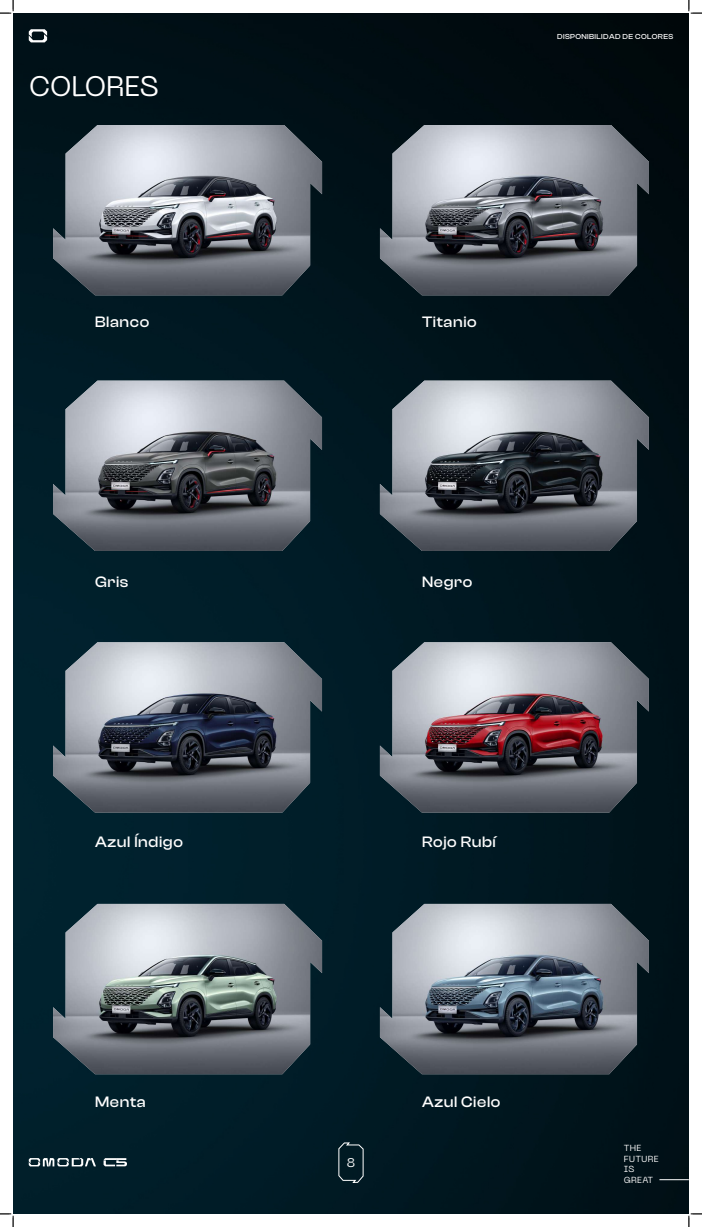
<style>
.page{position:relative;width:702px;height:1227px;background:#fff}
.page>*{position:absolute;margin:0;border:0;box-sizing:border-box;transform-origin:0 0}
.t1{font:28.12px "Neue Machina";letter-spacing:-.02em;color:#fff}
.t2{font:500 15.62px "Clash Display";letter-spacing:.04em;color:#fff}
.t3{font:12.5px "Neue Machina";color:#fff}
.t4{font:8.75px/10.5px "Neue Machina";letter-spacing:.03em;color:#fff}
.t5{font:500 7.5px "Clash Display";letter-spacing:.05em;color:#fff}
</style>
<div class="page">
<img style="left:13px;top:13px;width:675px;height:1200px">
<svg style="left:29px;top:29px;width:18px;height:13px"></svg>
<img style="left:380px;top:903px;width:268px;height:171px">
<img style="left:53px;top:903px;width:269px;height:171px">
<img style="left:53px;top:642px;width:269px;height:170px">
<img style="left:53px;top:380px;width:269px;height:171px">
<img style="left:53px;top:125px;width:269px;height:170px">
<img style="left:380px;top:642px;width:268px;height:170px">
<img style="left:380px;top:380px;width:268px;height:171px">
<img style="left:380px;top:125px;width:268px;height:170px">
<svg style="left:338px;top:1142px;width:25px;height:40px"></svg>
<svg style="left:659px;top:1179px;width:29px;height:1px"></svg>
<svg style="left:103px;top:1157px;width:24px;height:9px"></svg>
<svg style="left:29px;top:1157px;width:67px;height:9px"></svg>
<svg style="left:0;top:0;width:14px;height:14px"></svg>
<svg style="left:0;top:1213px;width:14px;height:13px"></svg>
<svg style="left:688px;top:0;width:13px;height:14px"></svg>
<svg style="left:688px;top:1213px;width:13px;height:13px"></svg>
<h1 class="t1" style="left:29px;top:69px;width:131px">COLORES</h1>
<p class="t5" style="left:557px;top:32px;width:117px">DISPONIBILIDAD DE COLORES</p>
<p class="t2" style="left:95px;top:312px;width:55px">Blanco</p>
<p class="t2" style="left:422px;top:312px;width:56px">Titanio</p>
<p class="t2" style="left:95px;top:572px;width:35px">Gris</p>
<p class="t2" style="left:422px;top:572px;width:52px">Negro</p>
<p class="t2" style="left:95px;top:832px;width:89px">Azul Índigo</p>
<p class="t2" style="left:422px;top:832px;width:75px">Rojo Rubí</p>
<p class="t2" style="left:95px;top:1092px;width:52px">Menta</p>
<p class="t2" style="left:422px;top:1092px;width:80px">Azul Cielo</p>
<p class="t3" style="left:346px;top:1154px;width:10px">8</p>
<p class="t4" style="left:623px;top:1142px;width:36px">THE<br>FUTURE<br>IS<br>GREAT</p>
</div>
